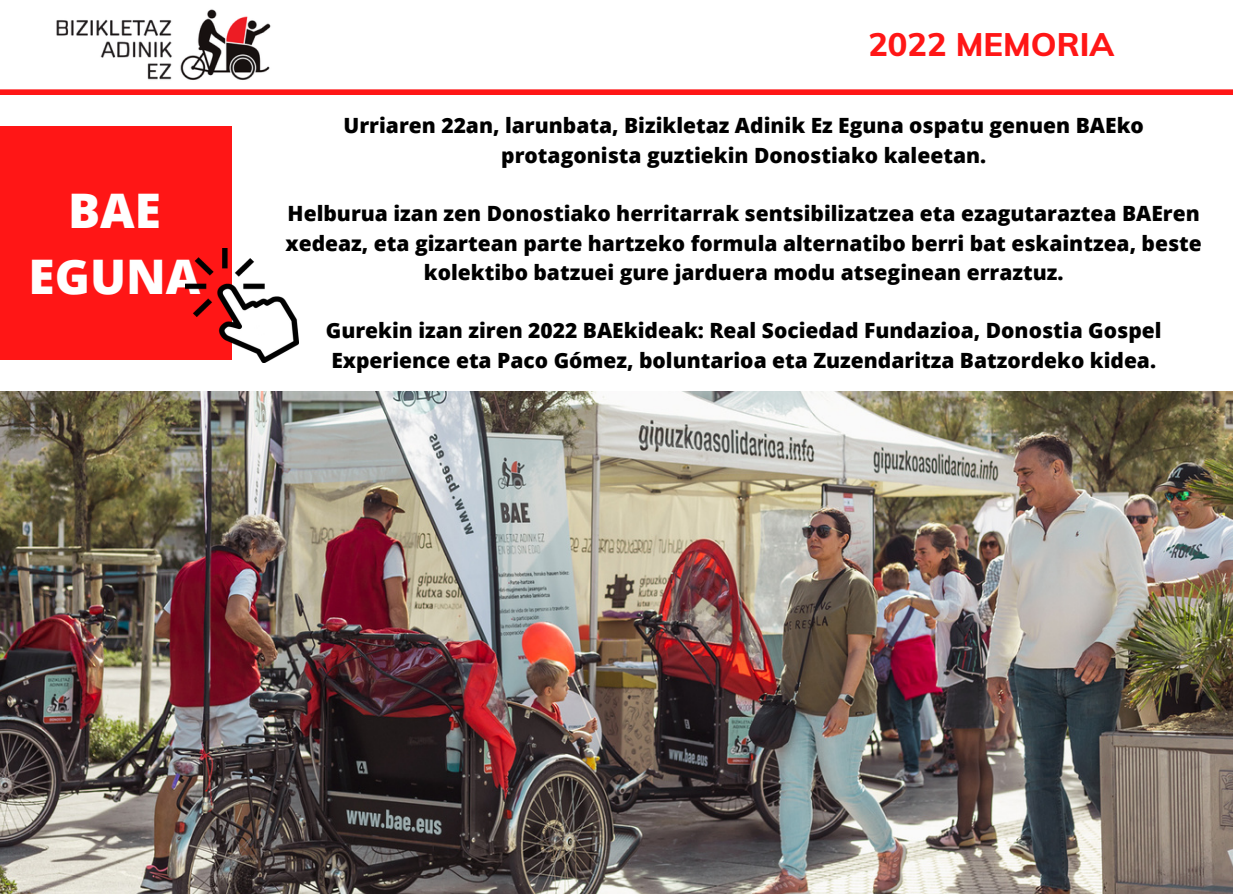
<style>
.page{position:relative;width:1233px;height:894px;background:#fff}
.page>*{position:absolute;margin:0;border:0;box-sizing:border-box;transform-origin:0 0}
.t1{font:800 47.7px/66.4px "Open Sans";color:#fff;text-align:center}
.t2{font:800 32.55px "Muli";color:#ff1616}
.t3{font:800 21px/29.2px "Open Sans";color:#000;text-align:center}
</style>
<div class="page">
<img style="left:56px;top:9px;width:215px;height:71px">
<div style="left:0;top:89px;width:1233px;height:6px;background:#ff1616"></div>
<div style="left:0;top:126px;width:231px;height:234px;background:#ff1616"></div>
<img style="left:0;top:391px;width:1233px;height:502px">
<img style="left:185px;top:248px;width:114px;height:114px">
<h1 class="t1" style="left:29px;top:176px;width:173px">BAE<br>EGUNA</h1>
<h2 class="t2" style="left:868px;top:23px;width:247px">2022 MEMORIA</h2>
<p class="t3" style="left:344px;top:111px;width:802px">Urriaren 22an, larunbata, Bizikletaz Adinik Ez Eguna ospatu genuen BAEko protagonista guztiekin Donostiako kaleetan.</p>
<p class="t3" style="left:286px;top:198px;width:918px">Helburua izan zen Donostiako herritarrak sentsibilizatzea eta ezagutaraztea BAEren xedeaz, eta gizartean parte hartzeko formula alternatibo berri bat eskaintzea, beste kolektibo batzuei gure jarduera modu atseginean erraztuz.</p>
<p class="t3" style="left:326px;top:315px;width:837px;text-align:left">Gurekin izan ziren 2022 BAEkideak: Real Sociedad Fundazioa, Donostia Gospel<br>Experience eta Paco Gómez, boluntarioa eta Zuzendaritza Batzordeko kidea.</p>
</div>
